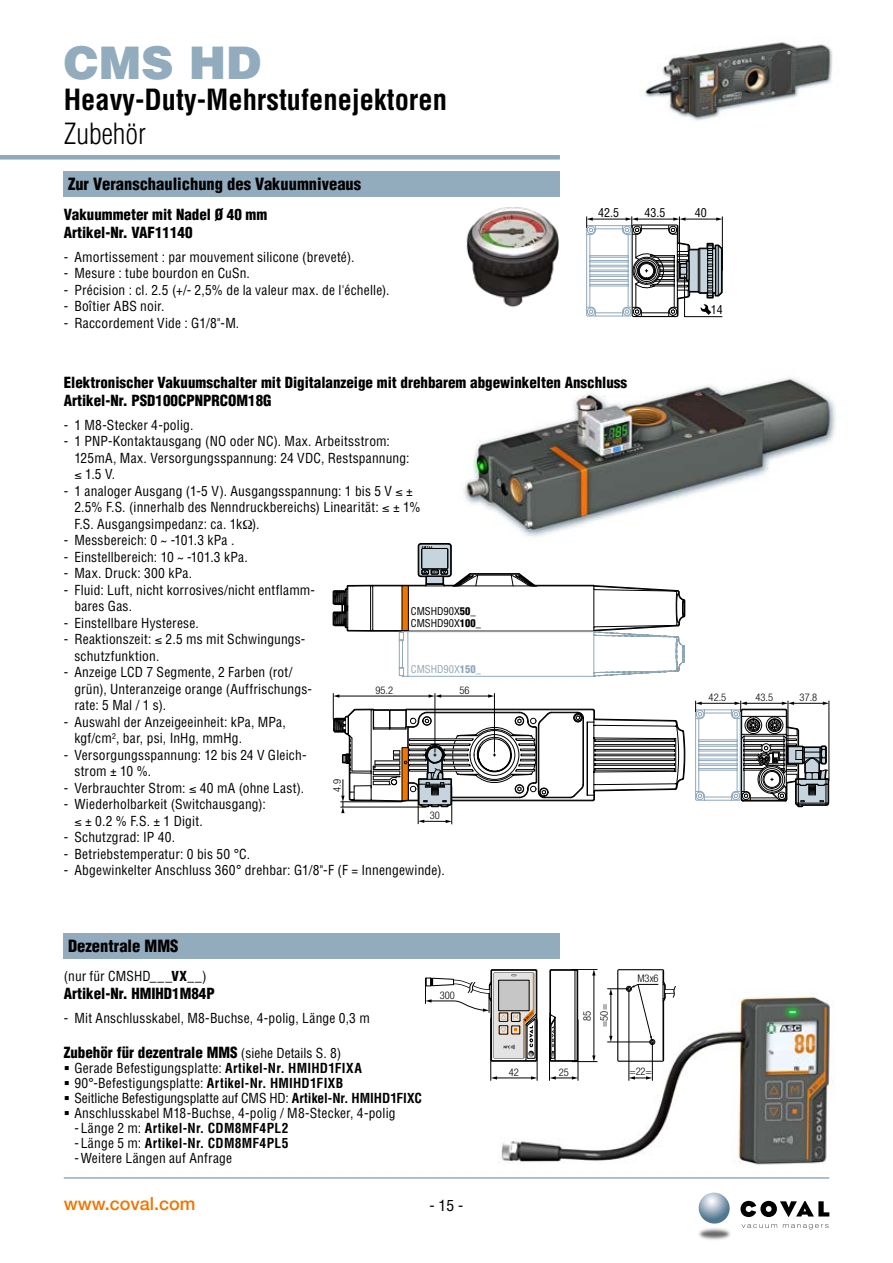
<style>
.page{position:relative;width:893px;height:1263px;background:#fff}
.page>*{position:absolute;margin:0;border:0;box-sizing:border-box;transform-origin:0 0}
.t1{font:900 45px "Helvetica";color:#92acbe}
.t2{font:700 condensed 28.5px "Helvetica";color:#000}
.t3{font:300 condensed 28.5px "Helvetica";color:#000}
.t4{font:500 18px "Helvetica Neue";color:#ee7601}
.t5{font:900 condensed 16.5px "Helvetica";color:#000}
.t6{font:900 condensed 15px/18px "Helvetica";color:#000}
.t7{font:condensed 15px "Helvetica";color:#000;scale:1.05 1}
.t8{font:condensed 13.5px/16.5px "Helvetica";letter-spacing:.015em;color:#000}
.t9{font:700 condensed 13.5px "Helvetica";letter-spacing:.02em;color:#000}
.t10{font:condensed 12px "Helvetica";color:#000}
.t11{font:300 condensed 10.5px/17px "Helvetica Neue";color:#000;text-align:center}
.t12{font:condensed 10.5px/12.6px "Helvetica";color:#000}
.t13{font:condensed 10.5px "Helvetica";color:#8fa8ba}
.s1{font-weight:900}
.s2{font-weight:700}
.s3{font-weight:400;font-size:13.5px}
.s4{font-weight:400}
</style>
<div class="page">
<hr style="left:64px;top:1177px;width:765px;height:2px;background:#92acbe">
<div style="left:0;top:155px;width:560px;height:5px;background:#8fa8ba"></div>
<img style="left:699px;top:1228px;width:31px;height:12px">
<svg style="left:698px;top:1192px;width:32px;height:32px"></svg>
<svg style="left:742px;top:1224px;width:35px;height:4px"></svg>
<svg style="left:783px;top:1224px;width:45px;height:5px"></svg>
<svg style="left:740px;top:1201px;width:89px;height:16px"></svg>
<img style="left:642px;top:42px;width:190px;height:79px">
<img style="left:490px;top:975px;width:344px;height:190px">
<img style="left:466px;top:207px;width:93px;height:100px">
<svg style="left:586px;top:216px;width:137px;height:101px"></svg>
<div style="left:64px;top:171px;width:496px;height:26px;background:#92acbe"></div>
<div style="left:64px;top:933px;width:496px;height:26px;background:#92acbe"></div>
<img style="left:463px;top:378px;width:373px;height:159px">
<svg style="left:695px;top:701px;width:134px;height:106px"></svg>
<hr style="left:829px;top:701px;width:1px;height:80px;background:#000">
<svg style="left:333px;top:543px;width:352px;height:134px"></svg>
<svg style="left:419px;top:820px;width:32px;height:3px"></svg>
<hr style="left:418px;top:786px;width:1px;height:38px;background:#000">
<hr style="left:451px;top:786px;width:1px;height:38px;background:#000">
<svg style="left:333px;top:693px;width:352px;height:120px"></svg>
<hr style="left:537px;top:1020px;width:1px;height:60px;background:#000">
<hr style="left:490px;top:1018px;width:1px;height:62px;background:#000">
<hr style="left:496px;top:1078px;width:36px;height:1px;background:#000">
<svg style="left:491px;top:1076px;width:6px;height:3px"></svg>
<svg style="left:531px;top:1076px;width:6px;height:3px"></svg>
<hr style="left:629px;top:989px;width:1px;height:91px;background:#000">
<hr style="left:652px;top:1042px;width:1px;height:38px;background:#000">
<svg style="left:629px;top:1076px;width:23px;height:3px"></svg>
<hr style="left:578px;top:1020px;width:1px;height:60px;background:#000">
<hr style="left:549px;top:1018px;width:1px;height:62px;background:#000">
<svg style="left:550px;top:1076px;width:28px;height:3px"></svg>
<svg style="left:549px;top:969px;width:48px;height:93px"></svg>
<svg style="left:425px;top:969px;width:112px;height:93px"></svg>
<svg style="left:607px;top:969px;width:69px;height:93px"></svg>
<h1 class="t1" style="left:64px;top:34px;width:199px">CMS HD</h1>
<h2 class="t2" style="left:64px;top:83px;width:385px">Heavy-Duty-Mehrstufenejektoren</h2>
<h2 class="t3" style="left:64px;top:118px;width:84px">Zubehör</h2>
<p class="t5" style="left:68px;top:174px;width:295px">Zur Veranschaulichung des Vakuumniveaus</p>
<p class="t6" style="left:64px;top:205px;width:205px">Vakuummeter mit Nadel Ø 40 mm<br>Artikel-Nr. VAF11140</p>
<p class="t8" style="left:64px;top:248px;width:292px">- Amortissement : par mouvement silicone (breveté).</p>
<p class="t8" style="left:64px;top:265px;width:188px">- Mesure : tube bourdon en CuSn.</p>
<p class="t8" style="left:64px;top:281px;width:327px">- Précision : cl. 2.5 (+/- 2,5% de la valeur max. de l'échelle).</p>
<p class="t8" style="left:64px;top:298px;width:102px">- Boîtier ABS noir.</p>
<p class="t8" style="left:64px;top:314px;width:177px">- Raccordement Vide : G1/8"-M.</p>
<p class="t10" style="left:598px;top:205px;width:22px">42.5</p>
<p class="t10" style="left:644px;top:205px;width:22px">43.5</p>
<p class="t6" style="left:64px;top:373px;width:565px">Elektronischer Vakuumschalter mit Digitalanzeige mit drehbarem abgewinkelten Anschluss<br>Artikel-Nr. PSD100CPNPRCOM18G</p>
<p class="t8" style="left:64px;top:416px;width:131px">- 1 M8-Stecker 4-polig.</p>
<p class="t8" style="left:74px;top:433px;width:337px;text-indent:-11px">- 1 PNP-Kontaktausgang (NO oder NC). Max. Arbeitsstrom:<br>125mA, Max. Versorgungsspannung: 24 VDC, Restspannung: ≤ 1.5 V.</p>
<p class="t8" style="left:74px;top:482px;width:348px;text-indent:-11px">- 1 analoger Ausgang (1-5 V). Ausgangsspannung: 1 bis 5 V ≤ ±<br>2.5% F.S. (innerhalb des Nenndruckbereichs) Linearität: ≤ ± 1%<br>F.S. Ausgangsimpedanz: ca. 1k ).</p>
<p class="t8" style="left:64px;top:532px;width:172px">- Messbereich: 0 ~ -101.3 kPa .</p>
<p class="t8" style="left:64px;top:548px;width:186px">- Einstellbereich: 10 ~ -101.3 kPa.</p>
<p class="t8" style="left:64px;top:565px;width:130px">- Max. Druck: 300 kPa.</p>
<p class="t8" style="left:74px;top:581px;width:242px;text-indent:-11px">- Fluid: Luft, nicht korrosives/nicht entflamm&shy;bares Gas.</p>
<p class="t8" style="left:64px;top:614px;width:137px">- Einstellbare Hysterese.</p>
<p class="t8" style="left:74px;top:631px;width:233px;text-indent:-11px">- Reaktionszeit: ≤ 2.5 ms mit Schwingungs&shy;schutzfunktion.</p>
<p class="t8" style="left:74px;top:664px;width:239px;text-indent:-11px">- Anzeige LCD 7 Segmente, 2 Farben (rot/ grün), Unteranzeige orange (Auffrischungs&shy;rate: 5 Mal / 1 s).</p>
<p class="t8" style="left:74px;top:713px;width:213px;text-indent:-11px">- Auswahl der Anzeigeeinheit: kPa, MPa, kgf/cm<sup>2</sup>, bar, psi, InHg, mmHg.</p>
<p class="t8" style="left:74px;top:746px;width:234px;text-indent:-11px">- Versorgungsspannung: 12 bis 24 V Gleich&shy;strom ± 10 %.</p>
<p class="t8" style="left:64px;top:779px;width:242px">- Verbrauchter Strom: ≤ 40 mA (ohne Last).</p>
<p class="t8" style="left:74px;top:796px;width:193px;text-indent:-11px">- Wiederholbarkeit (Switchausgang): ≤ ± 0.2 % F.S. ± 1 Digit.</p>
<p class="t8" style="left:64px;top:829px;width:113px">- Schutzgrad: IP 40.</p>
<p class="t8" style="left:64px;top:845px;width:188px">- Betriebstemperatur: 0 bis 50 °C.</p>
<p class="t8" style="left:64px;top:862px;width:383px">- Abgewinkelter Anschluss 360° drehbar: G1/8"-F (F = Innengewinde).</p>
<p class="t12" style="left:411px;top:604px;width:72px">CMSHD90X<span class="s1">50</span>_<br>CMSHD90X<span class="s1">100</span>_</p>
<p class="t13" style="left:411px;top:662px;width:72px">CMSHD90X<span class="s1">150</span>_</p>
<p class="t11" style="left:375px;top:682px;width:19px">95.2</p>
<p class="t11" style="left:460px;top:682px;width:12px">56</p>
<p class="t11" style="left:328px;top:791px;width:14px;rotate:-90deg">4.9</p>
<p class="t11" style="left:430px;top:807px;width:12px">30</p>
<p class="t5" style="left:68px;top:936px;width:112px">Dezentrale MMS</p>
<p class="t8" style="left:64px;top:968px;width:144px">(nur für CMSHD<span class="s2">___</span><span class="s1">VX</span><span class="s2">__</span>)</p>
<p class="t6" style="left:64px;top:985px;width:153px">Artikel-Nr. HMIHD1M84P</p>
<p class="t8" style="left:64px;top:1010px;width:308px">- Mit Anschlusskabel, M8-Buchse, 4-polig, Länge 0,3 m</p>
<p class="t6" style="left:64px;top:1043px;width:279px">Zubehör für dezentrale MMS <span class="s3">(siehe Details S. 8)</span></p>
<p class="t8" style="left:74px;top:1060px;width:349px;line-height:15px">Gerade Befestigungsplatte: <span class="s2">Artikel-Nr. HMIHD1FIXA </span>90°-Befestigungsplatte: <span class="s2">Artikel-Nr. HMIHD1FIXB<br></span>Seitliche Befestigungsplatte auf CMS HD: <span class="s2">Artikel-Nr. HMIHD1FIXC </span>Anschlusskabel M18-Buchse, 4-polig / M8-Stecker, 4-polig</p>
<p class="t9" style="left:74px;top:1120px;width:216px"><span class="s4">- Länge 2 m:</span> Artikel-Nr. CDM8MF4PL2</p>
<p class="t9" style="left:74px;top:1135px;width:216px"><span class="s4">- Länge 5 m:</span> Artikel-Nr. CDM8MF4PL5</p>
<p class="t8" style="left:74px;top:1149px;width:159px">- Weitere Längen auf Anfrage</p>
<p class="t11" style="left:440px;top:986px;width:17px">300</p>
<h3 class="t4" style="left:64px;top:1189px;width:133px">www.coval.com</h3>
<p class="t7" style="left:429px;top:1196px;width:34px">- 15 -</p>
<p class="t11" style="left:579px;top:1027px;width:24px;rotate:-90deg">85 =50=</p>
<p class="t11" style="left:637px;top:970px;width:23px">M3x6</p>
<p class="t11" style="left:509px;top:1063px;width:12px">42</p>
<p class="t11" style="left:629px;top:1062px;width:24px">=22=</p>
<p class="t11" style="left:559px;top:1063px;width:12px">25</p>
<p class="t10" style="left:695px;top:205px;width:13px">40</p>
<p class="t10" style="left:711px;top:302px;width:13px">14</p>
<p class="t11" style="left:709px;top:689px;width:19px">42.5</p>
<p class="t11" style="left:755px;top:689px;width:19px">43.5</p>
<p class="t11" style="left:800px;top:689px;width:19px">37.8</p>
</div>
